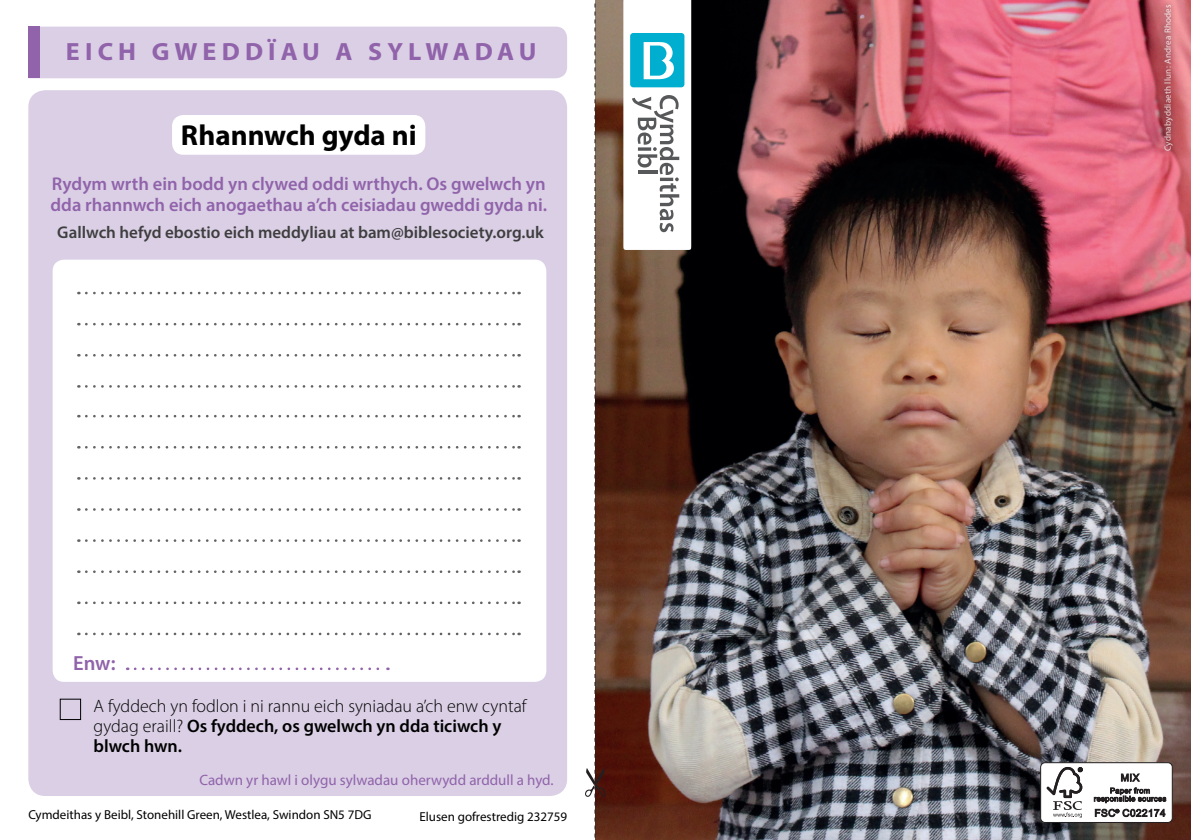
<style>
.page{position:relative;width:1191px;height:840px;background:#fff}
.page>*{position:absolute;margin:0;border:0;box-sizing:border-box;transform-origin:0 0}
.t1{font:700 29px "Myriad Pro";color:#000}
.t2{font:700 25px "Myriad Pro";letter-spacing:.195em;color:#9063aa;scale:1.04 1}
.t3{font:600 20.4px "Myriad Pro";color:#9063aa}
.t4{font:600 18.4px/21.4px "Myriad Pro";color:#9063aa}
.t5{font:300 18px/20px "Myriad Pro";color:#000}
.t6{font:600 17px "Myriad Pro";color:#3e3e3f}
.t7{font:15px "Myriad Pro";color:#9063aa}
.t8{font:13px "Myriad Pro";color:#000}
.t9{font:9px "Myriad Pro";letter-spacing:.025em;color:#fff}
.s1{font-weight:600}
</style>
<div class="page">
<img style="left:606px;top:0;width:585px;height:839px">
<div style="left:1040px;top:762px;width:132px;height:60px;background:#fff;border-radius:4px"></div>
<div style="left:1040px;top:761px;width:132px;height:61px;border:1px solid #231f20;border-radius:4px"></div>
<svg style="left:1046px;top:767px;width:36px;height:50px"></svg>
<svg style="left:1121px;top:773px;width:18px;height:8px"></svg>
<svg style="left:1094px;top:787px;width:72px;height:15px"></svg>
<svg style="left:1094px;top:808px;width:71px;height:8px"></svg>
<div style="left:28px;top:90px;width:539px;height:705px;background:#dacfe5;border-radius:17px"></div>
<div style="left:172px;top:115px;width:253px;height:40px;background:#fff;border-radius:11px"></div>
<div style="left:53px;top:259px;width:493px;height:422px;background:#fff;border-radius:11px"></div>
<svg style="left:86px;top:291px;width:433px;height:3px"></svg>
<svg style="left:86px;top:539px;width:433px;height:2px"></svg>
<svg style="left:86px;top:414px;width:433px;height:3px"></svg>
<svg style="left:86px;top:354px;width:433px;height:2px"></svg>
<svg style="left:86px;top:601px;width:433px;height:2px"></svg>
<svg style="left:86px;top:477px;width:433px;height:2px"></svg>
<svg style="left:86px;top:323px;width:433px;height:2px"></svg>
<svg style="left:86px;top:570px;width:433px;height:2px"></svg>
<svg style="left:86px;top:446px;width:433px;height:2px"></svg>
<svg style="left:86px;top:385px;width:433px;height:2px"></svg>
<svg style="left:86px;top:632px;width:433px;height:3px"></svg>
<svg style="left:86px;top:508px;width:433px;height:2px"></svg>
<div style="left:60px;top:698px;width:21px;height:21px;border:1px solid #000"></div>
<div style="left:40px;top:27px;width:527px;height:51px;background:#dacfe5"></div>
<div style="left:28px;top:27px;width:12px;height:51px;background:#9063aa"></div>
<svg style="left:135px;top:667px;width:253px;height:2px"></svg>
<svg style="left:585px;top:0;width:21px;height:839px"></svg>
<svg style="left:623px;top:0;width:68px;height:250px"></svg>
<hr style="left:638px;top:170px;width:19px;height:3px;background:#57585a">
<div style="left:1158px;top:0;width:19px;height:156px;background:#231f20;opacity:.8"></div>
<h2 class="t2" style="left:66px;top:36px;width:454px">EICH GWEDDÏAU A SYLWADAU</h2>
<h1 class="t1" style="left:181px;top:116px;width:237px">Rhannwch gyda ni</h1>
<p class="t4" style="left:50px;top:172px;width:498px">Rydym wrth ein bodd yn clywed oddi wrthych. Os gwelwch yn dda rhannwch eich anogaethau a’ch ceisiadau gweddi gyda ni.</p>
<p class="t6" style="left:57px;top:222px;width:488px">Gallwch hefyd ebostio eich meddyliau at bam@biblesociety.org.uk</p>
<p class="t3" style="left:73px;top:649px;width:44px">Enw:</p>
<p class="t5" style="left:94px;top:695px;width:434px">A fyddech yn fodlon i ni rannu eich syniadau a’ch enw cyntaf gydag eraill? <span class="s1">Os fyddech, os gwelwch yn dda ticiwch y blwch hwn.</span></p>
<p class="t7" style="left:199px;top:770px;width:356px">Cadwn yr hawl i olygu sylwadau oherwydd arddull a hyd.</p>
<p class="t8" style="left:28px;top:805px;width:344px">Cymdeithas y Beibl, Stonehill Green, Westlea, Swindon SN5 7DG</p>
<p class="t8" style="left:419px;top:808px;width:149px">Elusen gofrestredig 232759</p>
<p class="t9" style="left:1162px;top:151px;width:148px;rotate:-90deg">Cydnabyddiaeth llun: Andrea Rhodes</p>
</div>
